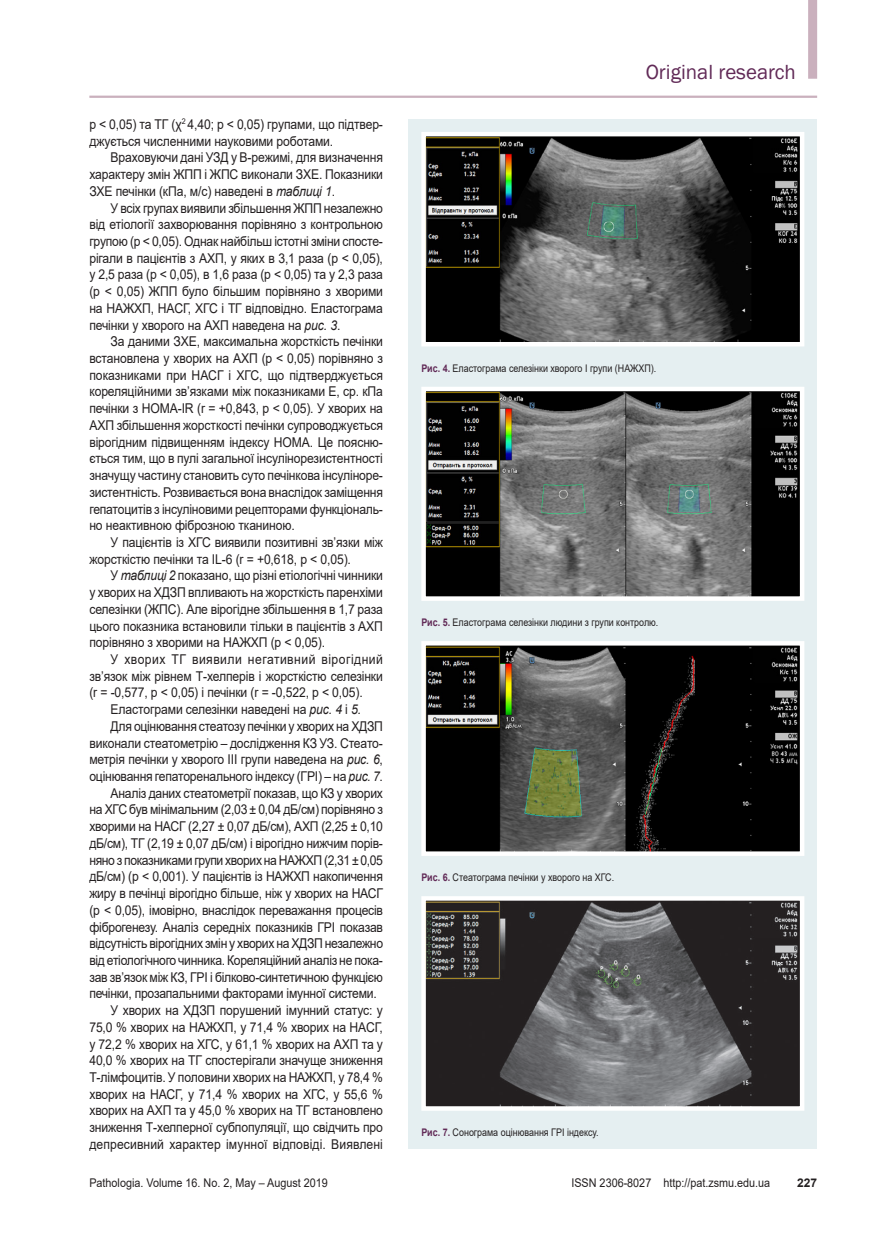
<style>
.page{position:relative;width:881px;height:1234px;background:#fff}
.page>*{position:absolute;margin:0;border:0;box-sizing:border-box;transform-origin:0 0}
.t1{font:21px "Franklin Gothic";color:#612a57}
.tecst{font:13.5px/16.6px "Arial";letter-spacing:-.01em;color:#231f20;text-align:justify;scale:.9 1}
.t2{font:12px "Arial";color:#231f20;scale:.9 1}
.t3{font:700 12px "Arial";color:#231f20}
.примечание{font:10.5px "Arial";color:#231f20;scale:.85 1}
.s1{font-style:italic}
.s2{font-weight:700;color:#612a57}
</style>
<div class="page">
<hr style="left:89px;top:96px;width:727px;height:2px;background:#cab0bd">
<div style="left:408px;top:119px;width:408px;height:1029px;background:#e5eff1"></div>
<svg style="left:421px;top:132px;width:383px;height:215px;background:#484948"></svg>
<svg style="left:421px;top:387px;width:383px;height:214px;background:#5f605f"></svg>
<svg style="left:421px;top:641px;width:383px;height:215px;background:#353531"></svg>
<svg style="left:421px;top:896px;width:383px;height:215px;background:#555455"></svg>
<div style="left:807px;top:0;width:9px;height:79px;background:#cab0bd"></div>
<p class="tecst" style="left:89px;top:116px;width:327px">p &lt; 0,05) та ТГ (χ<sup>2</sup> 4,40; p &lt; 0,05) групами, що підтвер&shy;джується численними науковими роботами.</p>
<p class="tecst" style="left:89px;top:149px;width:327px;text-indent:21px">Враховуючи дані УЗД у В-режимі, для визначення характеру змін ЖПП і ЖПС виконали ЗХЕ. Показники ЗХЕ печінки (кПа, м/с) наведені в <span class="s1">таблиці 1</span>.</p>
<p class="tecst" style="left:89px;top:199px;width:328px;text-indent:21px">У всіх групах виявили збільшення ЖПП незалежно від етіології захворювання порівняно з контрольною групою (р &lt; 0,05). Однак найбільш істотні зміни спосте&shy;рігали в пацієнтів з АХП, у яких в 3,1 раза (р &lt; 0,05), у 2,5 раза (р &lt; 0,05), в 1,6 раза (р &lt; 0,05) та у 2,3 раза (р &lt; 0,05) ЖПП було більшим порівняно з хворими на НАЖХП, НАСГ, ХГС і ТГ відповідно. Еластограма печінки у хворого на АХП наведена на <span class="s1">рис. 3</span>.</p>
<p class="tecst" style="left:89px;top:333px;width:328px;text-indent:21px">За даними ЗХЕ, максимальна жорсткість печінки встановлена у хворих на АХП (p &lt; 0,05) порівняно з показниками при НАСГ і ХГС, що підтверджується кореляційними зв’язками між показниками Е, ср. кПа печінки з НОМА-IR (r = +0,843, р &lt; 0,05). У хворих на АХП збільшення жорсткості печінки супроводжується вірогідним підвищенням індексу НОМА. Це поясню&shy;ється тим, що в пулі загальної інсулінорезистентності значущу частину становить суто печінкова інсуліноре&shy;зистентність. Розвивається вона внаслідок заміщення гепатоцитів з інсуліновими рецепторами функціональ&shy;но неактивною фіброзною тканиною.</p>
<p class="tecst" style="left:89px;top:533px;width:327px;text-indent:21px">У пацієнтів із ХГС виявили позитивні зв’язки між жорсткістю печінки та ІL-6 (r = +0,618, р &lt; 0,05).</p>
<p class="tecst" style="left:89px;top:567px;width:327px;text-indent:21px">У <span class="s1">таблиці 2</span> показано, що різні етіологічні чинники у хворих на ХДЗП впливають на жорсткість паренхіми селезінки (ЖПС). Але вірогідне збільшення в 1,7 раза цього показника встановили тільки в пацієнтів з АХП порівняно з хворими на НАЖХП (р &lt; 0,05).</p>
<p class="tecst" style="left:89px;top:650px;width:327px;text-indent:21px">У хворих ТГ виявили негативний вірогідний зв’язок між рівнем Т-хелперів і жорсткістю селезінки (r = -0,577, р &lt; 0,05) і печінки (r = -0,522, р &lt; 0,05).</p>
<p class="tecst" style="left:111px;top:700px;width:280px">Еластограми селезінки наведені на <span class="s1">рис. 4</span> і <span class="s1">5.</span></p>
<p class="tecst" style="left:89px;top:717px;width:327px;text-indent:21px">Для оцінювання стеатозу печінки у хворих на ХДЗП виконали стеатометрію – дослідження КЗ УЗ. Стеато&shy;метрія печінки у хворого ІІІ групи наведена на <span class="s1">рис. 6</span>, оцінювання гепаторенального індексу (ГРІ) – на <span class="s1">рис. 7</span>.</p>
<p class="tecst" style="left:89px;top:784px;width:328px;text-indent:21px">Аналіз даних стеатометрії показав, що КЗ у хворих на ХГС був мінімальним (2,03 ± 0,04 дБ/см) порівняно з хворими на НАСГ (2,27 ± 0,07 дБ/см), АХП (2,25 ± 0,10 дБ/см), ТГ (2,19 ± 0,07 дБ/см) і вірогідно нижчим порів&shy;няно з показниками групи хворих на НАЖХП (2,31 ± 0,05 дБ/см) (p &lt; 0,001). У пацієнтів із НАЖХП накопичення жиру в печінці вірогідно більше, ніж у хворих на НАСГ (p &lt; 0,05), імовірно, внаслідок переважання процесів фіброгенезу. Аналіз середніх показників ГРІ показав відсутність вірогідних змін у хворих на ХДЗП незалежно від етіологічного чинника. Кореляційний аналіз не пока&shy;зав зв’язок між КЗ, ГРІ і білково-синтетичною функцією печінки, прозапальними факторами імунної системи.</p>
<p class="tecst" style="left:89px;top:1001px;width:327px;text-indent:21px">У хворих на ХДЗП порушений імунний статус: у 75,0 % хворих на НАЖХП, у 71,4 % хворих на НАСГ, у 72,2 % хворих на ХГС, у 61,1 % хворих на АХП та у 40,0 % хворих на ТГ спостерігали значуще зниження Т-лімфоцитів. У половини хворих на НАЖХП, у 78,4 % хворих на НАСГ, у 71,4 % хворих на ХГС, у 55,6 % хворих на АХП та у 45,0 % хворих на ТГ встановлено зниження Т-хелперної субпопуляції, що свідчить про депресивний характер імунної відповіді. Виявлені</p>
<h1 class="t1" style="left:645px;top:58px;width:152px">Original research</h1>
<p class="примечание" style="left:421px;top:361px;width:278px"><span class="s2">Рис. 4.</span> Еластограма селезінки хворого І групи (НАЖХП).</p>
<p class="примечание" style="left:421px;top:615px;width:280px"><span class="s2">Рис. 5.</span> Еластограма селезінки людини з групи контролю.</p>
<p class="примечание" style="left:421px;top:870px;width:228px"><span class="s2">Рис. 6.</span> Стеатограма печінки у хворого на ХГС.</p>
<p class="примечание" style="left:421px;top:1124px;width:210px"><span class="s2">Рис. 7.</span> Сонограма оцінювання ГРІ індексу.</p>
<p class="t2" style="left:89px;top:1174px;width:266px">Pathologia. Volume 16. No. 2, May – August 2019</p>
<p class="t2" style="left:571px;top:1174px;width:222px">ISSN 2306-8027 http://pat.zsmu.edu.ua</p>
<p class="t3" style="left:796px;top:1174px;width:22px">227</p>
</div>
